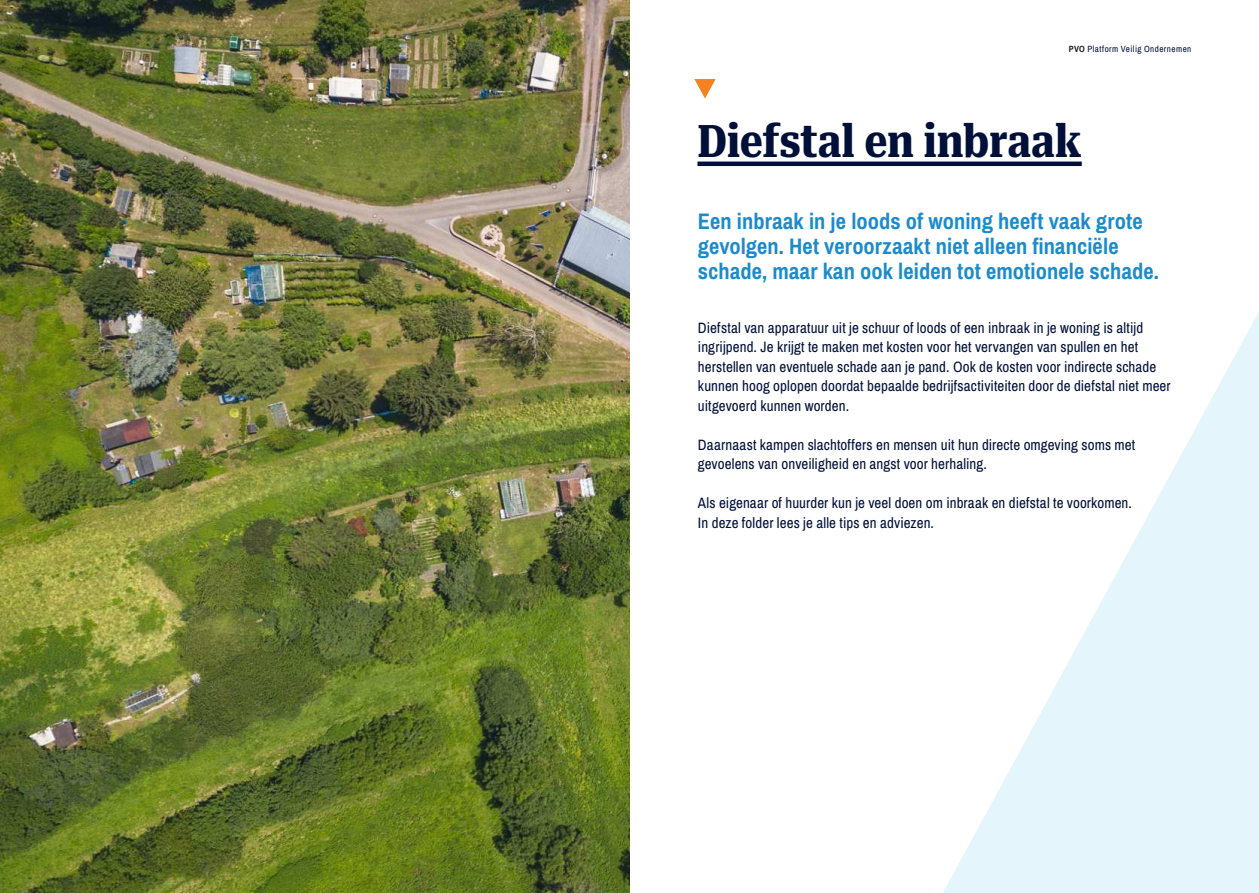
<style>
.page{position:relative;width:1259px;height:893px;background:#fff}
.page>*{position:absolute;margin:0;border:0;box-sizing:border-box;transform-origin:0 0}
.t1{font:700 ultra-condensed 45px "Roboto Serif";letter-spacing:-.005em;color:#001039}
.t2{font:22.5px/24.8px "Archivo Narrow";letter-spacing:.005em;color:#1b8bcb}
.t3{font:15px/19.5px "Archivo Narrow";letter-spacing:.005em;color:#001039}
.t4{font:9px "Archivo Narrow";letter-spacing:.05em;color:#001039}
.s1{color:#231f20}
</style>
<div class="page">
<svg style="left:943px;top:312px;width:316px;height:581px"></svg>
<svg style="left:694px;top:79px;width:21px;height:20px"></svg>
<img style="left:0;top:0;width:629px;height:893px">
<hr style="left:697px;top:162px;width:384px;height:4px;background:#001039">
<p class="t4" style="left:1068px;top:45px;width:124px"><span class="s1">PVO</span> Platform Veilig Ondernemen</p>
<h1 class="t1" style="left:697px;top:122px;width:386px">Diefstal en inbraak</h1>
<h2 class="t2" style="left:698px;top:211px;width:462px">Een inbraak in je loods of woning heeft vaak grote gevolgen. Het veroorzaakt niet alleen 昀椀nanciële schade, maar kan ook leiden tot emotionele schade.</h2>
<p class="t3" style="left:698px;top:319px;width:474px">Diefstal van apparatuur uit je schuur of loods of een inbraak in je woning is altijd ingrijpend. Je krijgt te maken met kosten voor het vervangen van spullen en het herstellen van eventuele schade aan je pand. Ook de kosten voor indirecte schade kunnen hoog oplopen doordat bepaalde bedrijfsactiviteiten door de diefstal niet meer uitgevoerd kunnen worden.</p>
<p class="t3" style="left:698px;top:436px;width:439px">Daarnaast kampen slachtoffers en mensen uit hun directe omgeving soms met gevoelens van onveiligheid en angst voor herhaling.</p>
<p class="t3" style="left:698px;top:494px;width:435px">Als eigenaar of huurder kun je veel doen om inbraak en diefstal te voorkomen.<br>In deze folder lees je alle tips en adviezen.</p>
</div>
